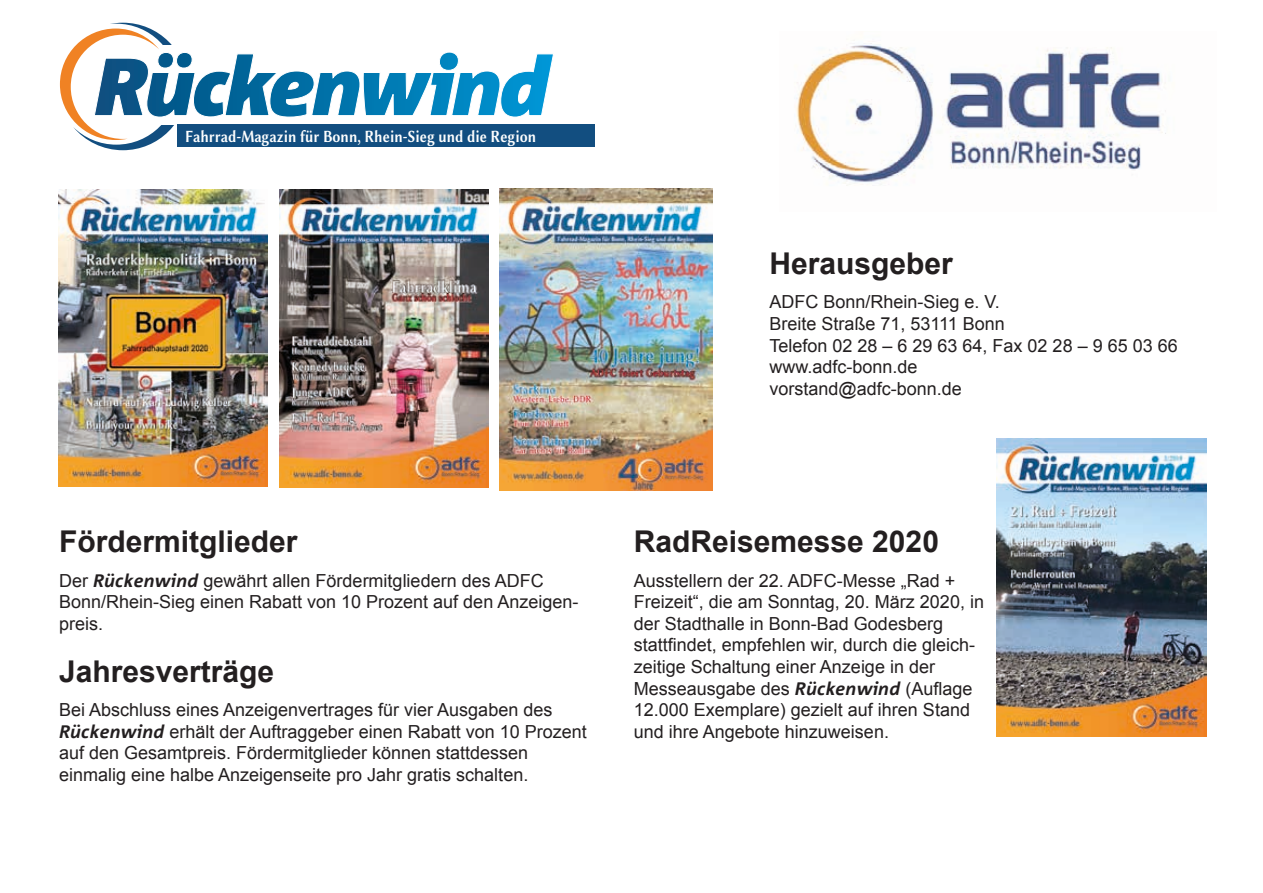
<style>
.page{position:relative;width:1263px;height:893px;background:#fff}
.page>*{position:absolute;margin:0;border:0;box-sizing:border-box;transform-origin:0 0}
.t1{font:700 30px "Arial";color:#231f20}
.t2{font:18px/21.6px "Arial";color:#231f20}
.t3{font:17.25px "Lin Biolinum OB";color:#fff;scale:.82 1}
.s1{font-family:"Corpid Office";font-weight:700;font-style:italic}
</style>
<div class="page">
<img style="left:796px;top:43px;width:370px;height:143px">
<img style="left:58px;top:189px;width:210px;height:298px">
<img style="left:996px;top:439px;width:210px;height:297px">
<img style="left:279px;top:190px;width:210px;height:297px">
<img style="left:499px;top:189px;width:213px;height:301px">
<svg style="left:60px;top:23px;width:494px;height:127px"></svg>
<div style="left:178px;top:124px;width:417px;height:23px;background:#124e80"></div>
<p class="t3" style="left:185px;top:124px;width:430px">Fahrrad-Magazin für Bonn, Rhein-Sieg und die Region</p>
<h1 class="t1" style="left:769px;top:244px;width:185px">Herausgeber</h1>
<p class="t2" style="left:769px;top:291px;width:410px">ADFC Bonn/Rhein-Sieg e. V.<br>Breite Straße 71, 53111 Bonn<br>Telefon 02 28 – 6 29 63 64, Fax 02 28 – 9 65 03 66 www.adfc-bonn.de<br>vorstand@adfc-bonn.de</p>
<h1 class="t1" style="left:59px;top:522px;width:240px">Fördermitglieder</h1>
<p class="t2" style="left:59px;top:570px;width:521px">Der <span class="s1">Rückenwind</span> gewährt allen Fördermitgliedern des ADFC<br>Bonn/Rhein-Sieg einen Rabatt von 10 Prozent auf den Anzeigen&shy;preis.</p>
<h1 class="t1" style="left:59px;top:651px;width:217px">Jahresverträge</h1>
<p class="t2" style="left:59px;top:699px;width:529px">Bei Abschluss eines Anzeigenvertrages für vier Ausgaben des <span class="s1">Rückenwind</span> erhält der Auftraggeber einen Rabatt von 10 Prozent auf den Gesamtpreis. Fördermitglieder können stattdessen einmalig eine halbe Anzeigenseite pro Jahr gratis schalten.</p>
<h1 class="t1" style="left:634px;top:522px;width:307px">RadReisemesse 2020</h1>
<p class="t2" style="left:634px;top:570px;width:352px">Ausstellern der 22. ADFC-Messe „Rad + Freizeit“, die am Sonntag, 20. März 2020, in der Stadthalle in Bonn-Bad Godesberg stattfindet, empfehlen wir, durch die gleich&shy;zeitige Schaltung einer Anzeige in der Messeausgabe des <span class="s1">Rückenwind</span> (Auflage 12.000 Exemplare) gezielt auf ihren Stand und ihre Angebote hinzuweisen.</p>
</div>
